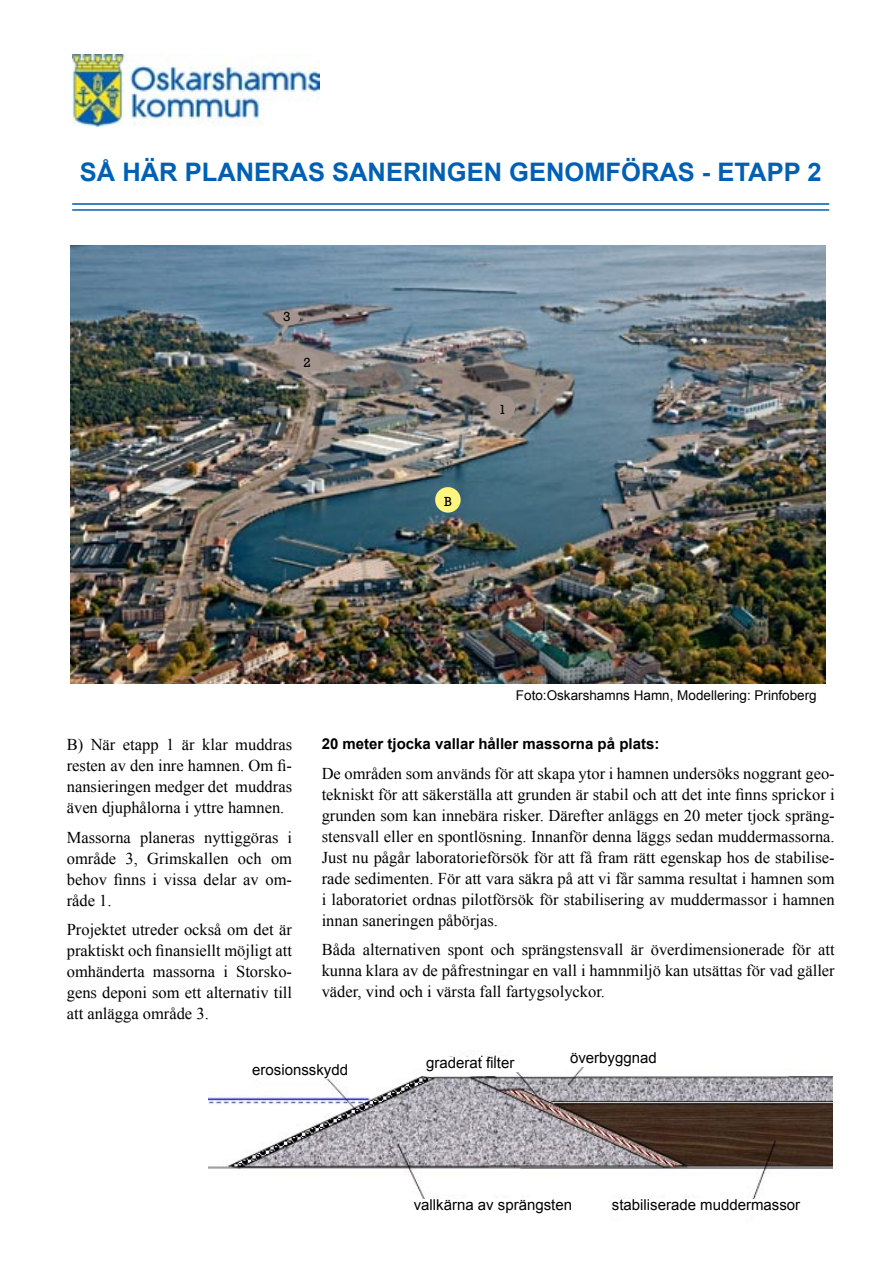
<style>
.page{position:relative;width:893px;height:1263px;background:#fff}
.page>*{position:absolute;margin:0;border:0;box-sizing:border-box;transform-origin:0 0}
.t1{font:700 25.5px "Arial";color:#0160b3}
.t2{font:16.5px/21px "Times New Roman";color:#000;text-align:justify}
.t3{font:15px "Arial";color:#000}
.t4{font:700 15px "Arial";color:#000}
.t5{font:13.5px "Arial";color:#000}
.t6{font:13.5px "Rockwell";color:#000}
</style>
<div class="page">
<img style="left:71px;top:245px;width:754px;height:438px">
<div style="left:490px;top:395px;width:25px;height:26px;background:#a3948d;border-radius:50%"></div>
<div style="left:295px;top:351px;width:25px;height:20px;background:#a3948d;border-radius:50%"></div>
<div style="left:275px;top:311px;width:25px;height:14px;background:#a3948d;border-radius:50%"></div>
<div style="left:435px;top:487px;width:26px;height:26px;background:#fff57f;border-radius:50%"></div>
<img style="left:208px;top:1051px;width:625px;height:148px">
<div style="left:252px;top:1064px;width:106px;height:15px;background:#fff"></div>
<div style="left:426px;top:1057px;width:106px;height:15px;background:#fff"></div>
<div style="left:570px;top:1052px;width:106px;height:14px;background:#fff"></div>
<img style="left:72px;top:54px;width:247px;height:73px">
<hr style="left:72px;top:203px;width:757px;height:2px;background:#0160b3">
<hr style="left:72px;top:210px;width:757px;height:1px;background:#0160b3">
<p class="t1" style="left:80px;top:155px;width:743px">SÅ HÄR PLANERAS SANERINGEN GENOMFÖRAS - ETAPP 2</p>
<p class="t6" style="left:283px;top:308px;width:9px">3</p>
<p class="t6" style="left:303px;top:355px;width:9px">2</p>
<p class="t6" style="left:444px;top:493px;width:9px">B</p>
<p class="t6" style="left:499px;top:402px;width:9px">1</p>
<p class="t2" style="left:67px;top:734px;width:227px">B) När etapp 1 är klar muddras resten av den inre hamnen. Om fi&shy;nansieringen medger det muddras även djuphålorna i yttre hamnen.</p>
<p class="t2" style="left:67px;top:826px;width:227px">Massorna planeras nyttiggöras i område 3, Grimskallen och om behov finns i vissa delar av om&shy;råde 1.</p>
<p class="t2" style="left:67px;top:919px;width:227px">Projektet utreder också om det är praktiskt och finansiellt möjligt att omhänderta massorna i Storsko&shy;gens deponi som ett alternativ till att anlägga område 3.</p>
<p class="t5" style="left:516px;top:686px;width:302px">Foto:Oskarshamns Hamn, Modellering: Prinfoberg</p>
<p class="t4" style="left:322px;top:734px;width:339px">20 meter tjocka vallar håller massorna på plats:</p>
<p class="t2" style="left:322px;top:762px;width:515px">De områden som används för att skapa ytor i hamnen undersöks noggrant geo&shy;tekniskt för att säkerställa att grunden är stabil och att det inte finns sprickor i grunden som kan innebära risker. Därefter anläggs en 20 meter tjock spräng&shy;stensvall eller en spontlösning. Innanför denna läggs sedan muddermassorna.<br>Just nu pågår laboratorieförsök för att få fram rätt egenskap hos de stabilise&shy;rade sedimenten. För att vara säkra på att vi får samma resultat i hamnen som i laboratoriet ordnas pilotförsök för stabilisering av muddermassor i hamnen innan saneringen påbörjas.</p>
<p class="t2" style="left:322px;top:939px;width:515px">Båda alternativen spont och sprängstensvall är överdimensionerade för att kunna klara av de påfrestningar en vall i hamnmiljö kan utsättas för vad gäller väder, vind och i värsta fall fartygsolyckor.</p>
<p class="t3" style="left:252px;top:1060px;width:97px">erosionsskydd</p>
<p class="t3" style="left:426px;top:1053px;width:90px">graderat filter</p>
<p class="t3" style="left:570px;top:1047px;width:88px">överbyggnad</p>
<p class="t3" style="left:414px;top:1195px;width:160px">vallkärna av sprängsten</p>
<p class="t3" style="left:612px;top:1195px;width:190px">stabiliserade muddermassor</p>
</div>
